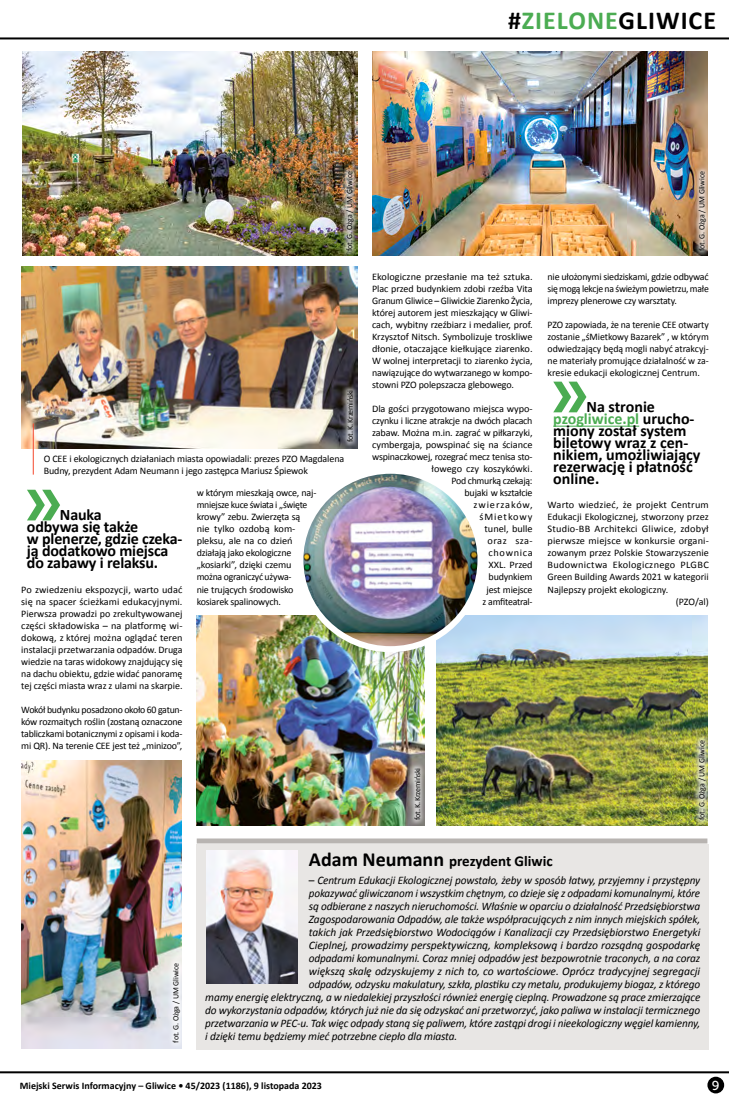
<style>
.page{position:relative;width:729px;height:1098px;background:#fff}
.page>*{position:absolute;margin:0;border:0;box-sizing:border-box;transform-origin:0 0}
.t1{font:700 26px "Calibri";letter-spacing:.04em;color:#000}
.t2{font:700 16px/12px "Calibri";letter-spacing:-.01em;color:#000}
.t3{font:700 15px "Calibri";color:#000}
.t4{font:13px "Museo Sans 500";color:#fff}
.t5{font:italic 11.5px "Calibri";letter-spacing:-.01em;color:#000}
.t6{font:italic 11.5px "Calibri";letter-spacing:-.01em;color:#000;scale:.96 1}
.t7{font:10px/12px "Calibri";letter-spacing:-.01em;color:#000;text-align:justify}
.t8{font:700 10px "Calibri";color:#000}
.t9{font:10px "Calibri";letter-spacing:.02em;color:#000}
.t10{font:10px "Calibri";letter-spacing:.01em;color:#000}
.t11{font:10px "Calibri";letter-spacing:.015em;color:#000}
.t12{font:10px "Calibri";letter-spacing:.03em;color:#000}
.t13{font:8px "Calibri";letter-spacing:-.015em;color:#000}
.s1{color:#4bac52}
.s2{font-size:20px}
.s3{font-style:normal}
</style>
<div class="page">
<hr style="left:0;top:37px;width:729px;height:2px;background:#000">
<hr style="left:0;top:1070px;width:729px;height:2px;background:#000">
<div style="left:707px;top:1076px;width:17px;height:16px;background:#000;border-radius:50%"></div>
<img style="left:197px;top:615px;width:227px;height:210px">
<img style="left:437px;top:615px;width:270px;height:210px">
<svg style="left:27px;top:489px;width:33px;height:31px"></svg>
<hr style="left:553px;top:425px;width:86px;height:1px;background:#4bac52">
<svg style="left:553px;top:381px;width:33px;height:31px"></svg>
<img style="left:22px;top:267px;width:335px;height:181px">
<img style="left:22px;top:51px;width:335px;height:204px">
<img style="left:372px;top:51px;width:335px;height:204px">
<img style="left:22px;top:760px;width:160px;height:287px">
<img style="left:300px;top:474px;width:180px;height:175px">
<div style="left:297px;top:467px;width:186px;height:185px;border:6px solid #fff;border-radius:50%"></div>
<div style="left:339px;top:384px;width:19px;height:64px;background:#fff;opacity:.75"></div>
<div style="left:407px;top:762px;width:19px;height:64px;background:#fff;opacity:.75"></div>
<div style="left:166px;top:956px;width:20px;height:92px;background:#fff;opacity:.75"></div>
<div style="left:339px;top:165px;width:20px;height:92px;background:#fff;opacity:.75"></div>
<div style="left:692px;top:165px;width:20px;height:92px;background:#fff;opacity:.75"></div>
<div style="left:692px;top:734px;width:20px;height:92px;background:#fff;opacity:.75"></div>
<div style="left:197px;top:843px;width:511px;height:206px;background:#e8e6e4"></div>
<img style="left:207px;top:850px;width:90px;height:132px">
<div style="left:197px;top:838px;width:510px;height:5px;background:#b8b4b1"></div>
<hr style="left:33px;top:423px;width:1px;height:51px;background:#f4472c">
<h1 class="t1" style="left:508px;top:4px;width:209px">#<span class="s1">ZIELONE</span>GLIWICE</h1>
<p class="t13" style="left:344px;top:251px;width:81px;rotate:-90deg">fot. G. Ożga / UM Gliwice</p>
<p class="t13" style="left:696px;top:251px;width:81px;rotate:-90deg">fot. G. Ożga / UM Gliwice</p>
<p class="t13" style="left:345px;top:441px;width:53px;rotate:-90deg">fot. K. Krzemiński</p>
<p class="t7" style="left:44px;top:452px;width:302px">O CEE i ekologicznych działaniach miasta opowiadali: prezes PZO Magdalena<br>Budny, prezydent Adam Neumann i jego zastępca Mariusz Śpiewok</p>
<h2 class="t2" style="left:27px;top:509px;width:157px;text-indent:33px">Nauka<br>odbywa się także<br>w plenerze, gdzie czeka&shy;ją dodatkowo miejsca do zabawy i relaksu.</h2>
<p class="t7" style="left:21px;top:583px;width:163px">Po zwiedzeniu ekspozycji, warto udać się na spacer ścieżkami edukacyjnymi.<br>Pierwsza prowadzi po zrekultywowanej części składowiska – na platformę wi&shy;dokową, z której można oglądać teren instalacji przetwarzania odpadów. Druga wiedzie na taras widokowy znajdujący się na dachu obiektu, gdzie widać panoramę tej części miasta wraz z ulami na skarpie.</p>
<p class="t7" style="left:21px;top:703px;width:163px">Wokół budynku posadzono około 60 gatun&shy;ków rozmaitych roślin (zostaną oznaczone tabliczkami botanicznymi z opisami i koda&shy;mi QR). Na terenie CEE jest też „minizoo”,</p>
<p class="t7" style="left:197px;top:487px;width:121px;text-align:left">w którym mieszkają owce, naj&shy;mniejsze kuce świata i „święte krowy” zebu. Zwierzęta są<br>nie tylko ozdobą kom&shy;pleksu, ale na co dzień działają jako ekologiczne „kosiarki”, dzięki czemu można ograniczyć używa-<br>nie trujących środowisko kosiarek spalinowych.</p>
<p class="t7" style="left:372px;top:271px;width:162px">Ekologiczne przesłanie ma też sztuka.<br>Plac przed budynkiem zdobi rzeźba Vita Granum Gliwice – Gliwickie Ziarenko Życia, której autorem jest mieszkający w Gliwi&shy;cach, wybitny rzeźbiarz i medalier, prof.<br>Krzysztof Nitsch. Symbolizuje troskliwe dłonie, otaczające kiełkujące ziarenko.<br>W wolnej interpretacji to ziarenko życia, nawiązujące do wytwarzanego w kompo&shy;stowni PZO polepszacza glebowego.</p>
<p class="t7" style="left:372px;top:403px;width:162px;text-align:right">Dla gości przygotowano miejsca wypo&shy;czynku i liczne atrakcje na dwóch placach zabaw. Można m.in. zagrać w piłkarzyki, cymbergaja, powspinać się na ściance wspinaczkowej, rozegrać mecz tenisa sto&shy;łowego czy koszykówki.<br>Pod chmurką czekają:<br>bujaki w kształcie<br>zwierzaków,<br>śMietkowy<br>tunel, bulle<br>oraz sza-<br>chownica<br>XXL. Przed<br>budynkiem<br>jest miejsce<br>z amfiteatral-</p>
<p class="t7" style="left:547px;top:271px;width:163px">nie ułożonymi siedziskami, gdzie odbywać się mogą lekcje na świeżym powietrzu, małe imprezy plenerowe czy warsztaty.</p>
<p class="t7" style="left:547px;top:319px;width:163px">PZO zapowiada, że na terenie CEE otwarty zostanie „śMietkowy Bazarek” , w którym odwiedzający będą mogli nabyć atrakcyj&shy;ne materiały promujące działalność w za&shy;kresie edukacji ekologicznej Centrum.</p>
<h2 class="t2" style="left:553px;top:401px;width:149px;text-indent:33px">Na stronie <span class="s1">pzogliwice.pl</span> urucho&shy;miony został system biletowy wraz z cen&shy;nikiem, umożliwiający rezerwację i płatność online.</h2>
<p class="t11" style="left:547px;top:498px;width:163px">Warto wiedzieć, że projekt Centrum</p>
<p class="t7" style="left:547px;top:511px;width:163px">Edukacji Ekologicznej, stworzony przez</p>
<p class="t9" style="left:547px;top:522px;width:163px">Studio-BB Architekci Gliwice, zdobył</p>
<p class="t10" style="left:547px;top:534px;width:163px">pierwsze miejsce w konkursie organi-</p>
<p class="t7" style="left:547px;top:547px;width:163px">zowanym przez Polskie Stowarzyszenie</p>
<p class="t12" style="left:547px;top:558px;width:163px">Budownictwa Ekologicznego PLGBC</p>
<p class="t7" style="left:547px;top:571px;width:163px">Green Building Awards 2021 w kategorii</p>
<p class="t7" style="left:547px;top:583px;width:122px">Najlepszy projekt ekologiczny.</p>
<p class="t7" style="left:675px;top:595px;width:35px">(PZO/al)</p>
<p class="t13" style="left:412px;top:819px;width:53px;rotate:-90deg">fot. K. Krzemiński</p>
<p class="t13" style="left:696px;top:819px;width:81px;rotate:-90deg">fot. G. Ożga / UM Gliwice</p>
<p class="t13" style="left:171px;top:1042px;width:81px;rotate:-90deg">fot. G. Ożga / UM Gliwice</p>
<h3 class="t3" style="left:309px;top:850px;width:245px"><span class="s2">Adam Neumann</span> prezydent Gliwic</h3>
<p class="t5" style="left:309px;top:872px;width:393px"><span class="s3">–</span> Centrum Edukacji Ekologicznej powstało, żeby w sposób łatwy, przyjemny i przystępny</p>
<p class="t6" style="left:309px;top:885px;width:409px">pokazywać gliwiczanom i wszystkim chętnym, co dzieje się z odpadami komunalnymi, które</p>
<p class="t5" style="left:309px;top:898px;width:393px">są odbierane z naszych nieruchomości. Właśnie w oparciu o działalność Przedsiębiorstwa</p>
<p class="t5" style="left:309px;top:911px;width:393px">Zagospodarowania Odpadów, ale także współpracujących z nim innych miejskich spółek,</p>
<p class="t5" style="left:309px;top:924px;width:393px">takich jak Przedsiębiorstwo Wodociągów i Kanalizacji czy Przedsiębiorstwo Energetyki</p>
<p class="t5" style="left:309px;top:937px;width:393px">Cieplnej, prowadzimy perspektywiczną, kompleksową i bardzo rozsądną gospodarkę</p>
<p class="t5" style="left:309px;top:950px;width:393px">odpadami komunalnymi. Coraz mniej odpadów jest bezpowrotnie traconych, a na coraz</p>
<p class="t5" style="left:309px;top:963px;width:392px">większą skalę odzyskujemy z nich to, co wartościowe. Oprócz tradycyjnej segregacji</p>
<p class="t5" style="left:309px;top:976px;width:393px">odpadów, odzysku makulatury, szkła, plastiku czy metalu, produkujemy biogaz, z którego</p>
<p class="t5" style="left:205px;top:989px;width:496px">mamy energię elektryczną, a w niedalekiej przyszłości również energię cieplną. Prowadzone są prace zmierzające</p>
<p class="t5" style="left:205px;top:1002px;width:496px">do wykorzystania odpadów, których już nie da się odzyskać ani przetworzyć, jako paliwa w instalacji termicznego</p>
<p class="t5" style="left:205px;top:1015px;width:496px">przetwarzania w PEC-u. Tak więc odpady staną się paliwem, które zastąpi drogi i nieekologiczny węgiel kamienny,</p>
<p class="t5" style="left:205px;top:1028px;width:253px">i dzięki temu będziemy mieć potrzebne ciepło dla miasta.</p>
<p class="t8" style="left:20px;top:1079px;width:303px">Miejski Serwis Informacyjny – Gliwice • 45/2023 (1186), 9 listopada 2023</p>
<h3 class="t4" style="left:711px;top:1077px;width:9px">9</h3>
</div>
